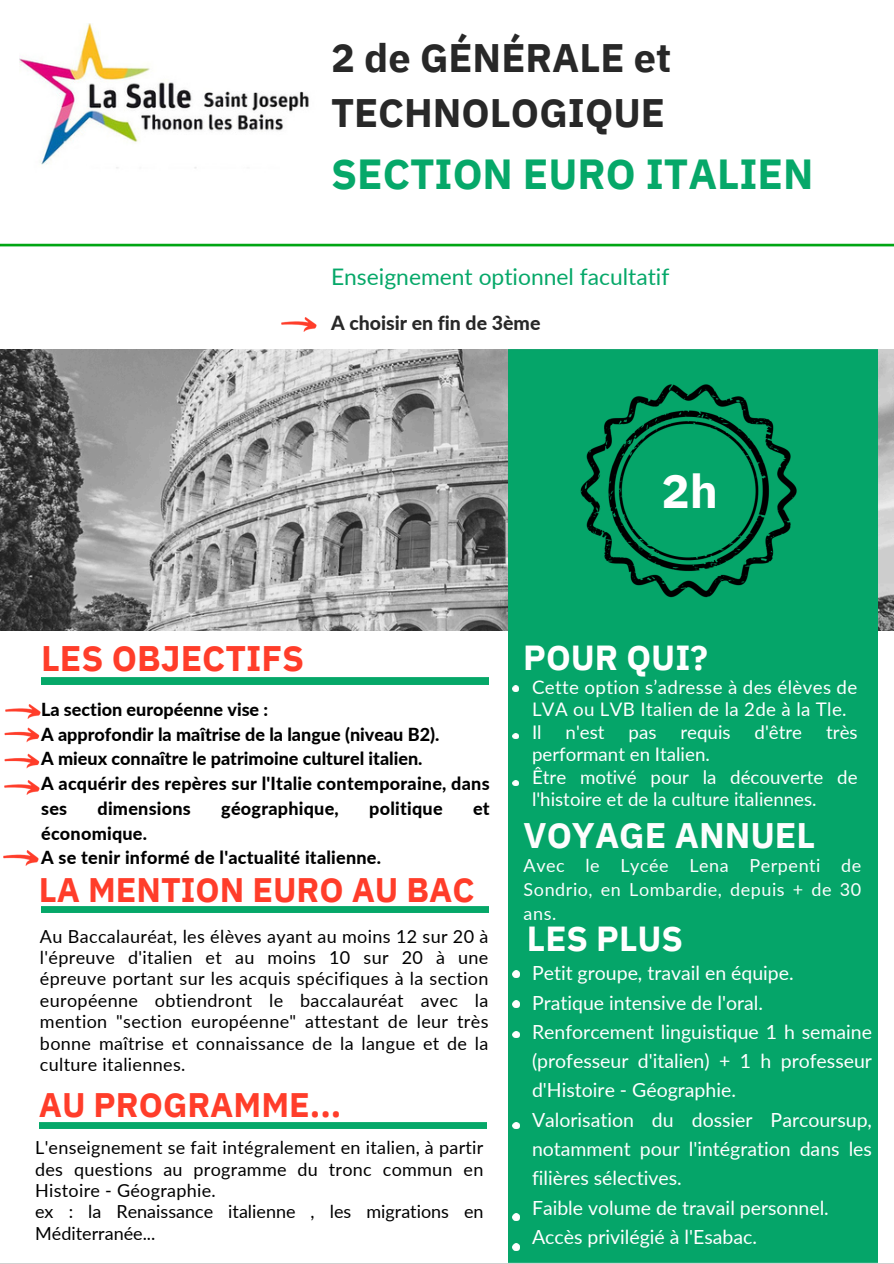
<style>
.page{position:relative;width:894px;height:1264px;background:#fff}
.page>*{position:absolute;margin:0;border:0;box-sizing:border-box;transform-origin:0 0}
.t1{font:700 47.25px "IBM Plex Sans";color:#fff}
.t2{font:700 42px "IBM Plex Sans";color:#06a869}
.t3{font:700 39.6px/55.2px "IBM Plex Sans";color:#282828}
.t4{font:700 35.4px "IBM Plex Sans";color:#ff3d2a}
.t5{font:700 35.4px "IBM Plex Sans";color:#fcfdfd}
.t6{font:700 34.65px "IBM Plex Sans";color:#fff}
.t7{font:700 33.9px "IBM Plex Sans";color:#ff3d2a}
.t8{font:22.8px "Lato";color:#06a869}
.t9{font:19.5px/29.2px "Lato";color:#fff;text-align:justify}
.t10{font:800 19.5px "Lato";color:#282828}
.t11{font:18.75px/22.5px "Lato";color:#fff}
.t12{font:18.75px/22.5px "Lato";letter-spacing:.02em;color:#fff}
.t13{font:18px/21.3px "Lato";letter-spacing:.015em;color:#000;text-align:justify}
.t14{font:800 18px/24.8px "Lato";letter-spacing:.015em;color:#000}
.t15{font:18px/23.7px "Lato";letter-spacing:.03em;color:#fcfdfd;text-align:justify}
</style>
<div class="page">
<img style="left:0;top:243px;width:893px;height:1020px">
<img style="left:0;top:349px;width:892px;height:281px">
<img style="left:41px;top:677px;width:447px;height:7px">
<div style="left:508px;top:349px;width:368px;height:913px;background:#05a569"></div>
<img style="left:19px;top:23px;width:290px;height:146px">
<img style="left:0;top:720px;width:47px;height:55px">
<img style="left:5px;top:780px;width:35px;height:15px">
<img style="left:4px;top:850px;width:35px;height:15px">
<img style="left:6px;top:704px;width:35px;height:15px">
<img style="left:40px;top:1122px;width:447px;height:6px">
<img style="left:41px;top:906px;width:447px;height:6px">
<img style="left:281px;top:317px;width:35px;height:15px">
<svg style="left:512px;top:970px;width:7px;height:7px"></svg>
<svg style="left:512px;top:1000px;width:7px;height:7px"></svg>
<svg style="left:512px;top:1031px;width:7px;height:6px"></svg>
<svg style="left:512px;top:1122px;width:7px;height:6px"></svg>
<svg style="left:512px;top:1213px;width:7px;height:6px"></svg>
<svg style="left:512px;top:1243px;width:7px;height:7px"></svg>
<svg style="left:512px;top:686px;width:6px;height:5px"></svg>
<svg style="left:512px;top:733px;width:6px;height:5px"></svg>
<svg style="left:512px;top:780px;width:6px;height:6px"></svg>
<img style="left:573px;top:377px;width:230px;height:227px">
<h6 class="t3" style="left:331px;top:29px;width:342px">2 de GÉNÉRALE et<br>TECHNOLOGIQUE</h6>
<h5 class="t2" style="left:331px;top:146px;width:483px">SECTION EURO ITALIEN</h5>
<p class="t8" style="left:331px;top:262px;width:340px">Enseignement optionnel facultatif</p>
<p class="t10" style="left:331px;top:310px;width:211px">A choisir en fin de 3ème</p>
<p class="t1" style="left:661px;top:460px;width:58px">2h</p>
<h3 class="t4" style="left:41px;top:634px;width:264px">LES OBJECTIFS</h3>
<p class="t14" style="left:41px;top:696px;width:450px">La section européenne vise :<br>A approfondir la maîtrise de la langue (niveau B2).<br>A mieux connaître le patrimoine culturel italien.<br>A acquérir des repères sur l'Italie contemporaine, dans ses</p>
<p class="t14" style="left:97px;top:795px;width:95px">dimensions</p>
<p class="t14" style="left:221px;top:795px;width:119px">géographique,</p>
<p class="t14" style="left:369px;top:795px;width:75px">politique</p>
<p class="t14" style="left:473px;top:795px;width:18px">et</p>
<p class="t14" style="left:41px;top:820px;width:341px">économique.<br>A se tenir informé de l'actualité italienne.</p>
<p class="t7" style="left:39px;top:867px;width:437px">LA MENTION EURO AU BAC</p>
<p class="t13" style="left:40px;top:925px;width:450px">Au Baccalauréat, les élèves ayant au moins 12 sur 20 à l'épreuve d'italien et au moins 10 sur 20 à une épreuve portant sur les acquis spécifiques à la section européenne obtiendront le baccalauréat avec la mention "section européenne" attestant de leur très bonne maîtrise et connaissance de la langue et de la culture italiennes.</p>
<p class="t7" style="left:39px;top:1081px;width:304px">AU PROGRAMME...</p>
<h4 class="t13" style="left:35px;top:1136px;width:449px">L'enseignement se fait intégralement en italien, à partir des questions au programme du tronc commun en Histoire - Géographie.</h4>
<p class="t13" style="left:35px;top:1200px;width:450px">ex : la Renaissance italienne , les migrations en<br>Méditerranée...</p>
<p class="t6" style="left:523px;top:634px;width:186px">POUR QUI?</p>
<p class="t12" style="left:532px;top:675px;width:327px">Cette option s’adresse à des élèves de<br>LVA ou LVB Italien de la 2de à la Tle.</p>
<p class="t11" style="left:532px;top:720px;width:11px">Il</p>
<p class="t11" style="left:565px;top:720px;width:40px">n'est</p>
<p class="t11" style="left:628px;top:720px;width:29px">pas</p>
<p class="t11" style="left:680px;top:720px;width:52px">requis</p>
<p class="t11" style="left:754px;top:720px;width:49px">d'être</p>
<p class="t11" style="left:825px;top:720px;width:33px">très</p>
<p class="t11" style="left:532px;top:742px;width:179px">performant en Italien.</p>
<p class="t11" style="left:532px;top:765px;width:327px">Être motivé pour la découverte de l'histoire et de la culture italiennes.</p>
<h2 class="t5" style="left:523px;top:811px;width:293px">VOYAGE ANNUEL</h2>
<h4 class="t15" style="left:523px;top:853px;width:339px">Avec le Lycée Lena Perpenti de Sondrio, en Lombardie, depuis + de 30 ans.</h4>
<p class="t6" style="left:527px;top:915px;width:158px">LES PLUS</p>
<p class="t9" style="left:532px;top:958px;width:263px">Petit groupe, travail en équipe.</p>
<p class="t9" style="left:532px;top:987px;width:232px">Pratique intensive de l'oral.</p>
<h1 class="t9" style="left:532px;top:1016px;width:341px">Renforcement linguistique 1 h semaine (professeur d'italien) + 1 h professeur d'Histoire - Géographie.</h1>
<p class="t9" style="left:532px;top:1104px;width:341px">Valorisation du dossier Parcoursup, notamment pour l'intégration dans les filières sélectives.</p>
<p class="t9" style="left:532px;top:1192px;width:298px">Faible volume de travail personnel.<br>Accès privilégié à l'Esabac.</p>
</div>
